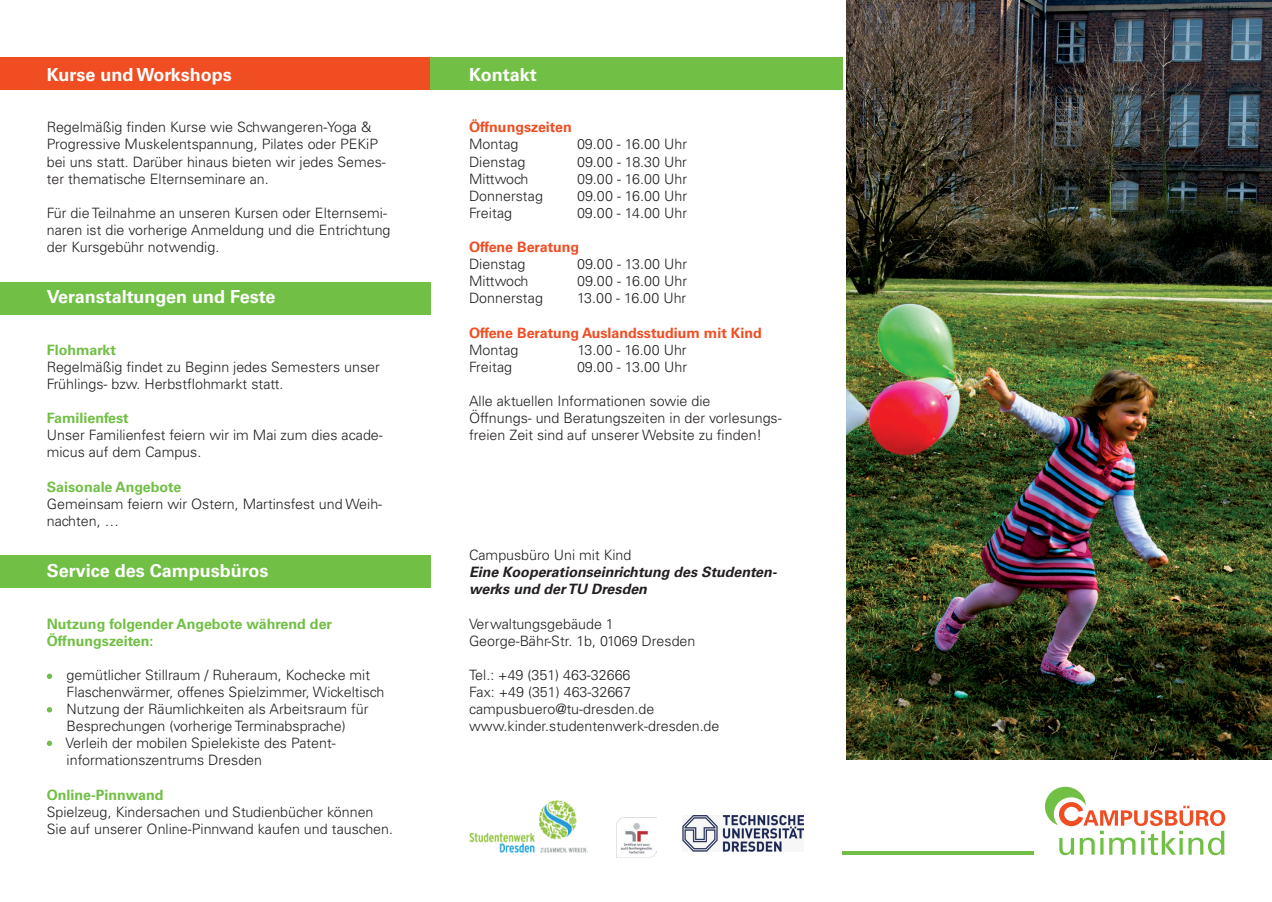
<style>
.page{position:relative;width:1272px;height:902px;background:#fff}
.page>*{position:absolute;margin:0;border:0;box-sizing:border-box;transform-origin:0 0}
.t1{font:700 18px "Univers LT Std";color:#fff}
.t2{font:300 14.25px/17.1px "Univers LT Std";color:#231f20}
.t3{font:700 14.25px/17.1px "Univers LT Std";color:#71bf44}
.t4{font:700 14.25px "Univers LT Std";color:#f04d22}
.t5{font:italic 700 14.25px/17.1px "Univers LT Std";color:#231f20}
</style>
<div class="page">
<div style="left:429px;top:57px;width:413px;height:33px;background:#71bf44"></div>
<div style="left:0;top:57px;width:429px;height:33px;background:#f04d22"></div>
<div style="left:0;top:282px;width:431px;height:33px;background:#71bf44"></div>
<div style="left:0;top:555px;width:431px;height:32px;background:#71bf44"></div>
<img style="left:846px;top:0;width:425px;height:759px">
<svg style="left:1044px;top:786px;width:181px;height:69px"></svg>
<img style="left:682px;top:815px;width:121px;height:36px">
<img style="left:616px;top:817px;width:40px;height:40px">
<img style="left:469px;top:800px;width:119px;height:52px">
<hr style="left:842px;top:851px;width:191px;height:3px;background:#71bf44">
<svg style="left:47px;top:673px;width:5px;height:6px"></svg>
<svg style="left:47px;top:707px;width:5px;height:5px"></svg>
<svg style="left:47px;top:740px;width:5px;height:6px"></svg>
<p class="t1" style="left:47px;top:64px;width:187px">Kurse und Workshops</p>
<p class="t2" style="left:47px;top:119px;width:340px">Regelmäßig finden Kurse wie Schwangeren-Yoga &amp; Progressive Muskelentspannung, Pilates oder PEKiP bei uns statt. Darüber hinaus bieten wir jedes Semes&shy;ter thematische Elternseminare an.</p>
<p class="t2" style="left:47px;top:204px;width:345px">Für die Teilnahme an unseren Kursen oder Elternsemi&shy;naren ist die vorherige Anmeldung und die Entrichtung der Kursgebühr notwendig.</p>
<p class="t1" style="left:47px;top:286px;width:230px">Veranstaltungen und Feste</p>
<p class="t3" style="left:47px;top:341px;width:71px">Flohmarkt</p>
<p class="t2" style="left:47px;top:358px;width:334px">Regelmäßig findet zu Beginn jedes Semesters unser<br>Frühlings- bzw. Herbstflohmarkt statt.</p>
<p class="t3" style="left:47px;top:410px;width:84px">Familienfest</p>
<p class="t2" style="left:47px;top:426px;width:337px">Unser Familienfest feiern wir im Mai zum dies acade&shy;micus auf dem Campus.</p>
<p class="t3" style="left:47px;top:478px;width:136px">Saisonale Angebote</p>
<p class="t2" style="left:47px;top:495px;width:337px">Gemeinsam feiern wir Ostern, Martinsfest und Weih&shy;nachten, …</p>
<p class="t1" style="left:47px;top:560px;width:223px">Service des Campusbüros</p>
<p class="t3" style="left:47px;top:615px;width:287px">Nutzung folgender Angebote während der<br>Öffnungszeiten:</p>
<p class="t2" style="left:66px;top:666px;width:320px">gemütlicher Stillraum / Ruheraum, Kochecke mit Flaschenwärmer, offenes Spielzimmer, Wickeltisch Nutzung der Räumlichkeiten als Arbeitsraum für Besprechungen (vorherige Terminabsprache)<br>Verleih der mobilen Spielekiste des Patent&shy;informationszentrums Dresden</p>
<p class="t3" style="left:47px;top:786px;width:118px">Online-Pinnwand</p>
<p class="t2" style="left:47px;top:803px;width:348px">Spielzeug, Kindersachen und Studienbücher können<br>Sie auf unserer Online-Pinnwand kaufen und tauschen.</p>
<p class="t1" style="left:469px;top:64px;width:69px">Kontakt</p>
<p class="t4" style="left:469px;top:119px;width:104px">Öffnungszeiten</p>
<p class="t2" style="left:469px;top:136px;width:51px">Montag</p>
<p class="t2" style="left:577px;top:136px;width:111px">09.00 - 16.00 Uhr</p>
<p class="t2" style="left:469px;top:153px;width:58px">Dienstag</p>
<p class="t2" style="left:577px;top:153px;width:111px">09.00 - 18.30 Uhr</p>
<p class="t2" style="left:469px;top:170px;width:61px">Mittwoch</p>
<p class="t2" style="left:577px;top:170px;width:111px">09.00 - 16.00 Uhr</p>
<p class="t2" style="left:469px;top:187px;width:75px">Donnerstag</p>
<p class="t2" style="left:577px;top:187px;width:111px">09.00 - 16.00 Uhr</p>
<p class="t2" style="left:469px;top:204px;width:45px">Freitag</p>
<p class="t2" style="left:577px;top:204px;width:111px">09.00 - 14.00 Uhr</p>
<p class="t4" style="left:469px;top:239px;width:112px">Offene Beratung</p>
<p class="t2" style="left:469px;top:255px;width:58px">Dienstag</p>
<p class="t2" style="left:577px;top:255px;width:111px">09.00 - 13.00 Uhr</p>
<p class="t2" style="left:469px;top:273px;width:61px">Mittwoch</p>
<p class="t2" style="left:577px;top:273px;width:111px">09.00 - 16.00 Uhr</p>
<p class="t2" style="left:469px;top:290px;width:75px">Donnerstag</p>
<p class="t2" style="left:577px;top:290px;width:111px">13.00 - 16.00 Uhr</p>
<p class="t4" style="left:469px;top:324px;width:294px">Offene Beratung Auslandsstudium mit Kind</p>
<p class="t2" style="left:469px;top:341px;width:51px">Montag</p>
<p class="t2" style="left:577px;top:341px;width:111px">13.00 - 16.00 Uhr</p>
<p class="t2" style="left:469px;top:358px;width:45px">Freitag</p>
<p class="t2" style="left:577px;top:358px;width:111px">09.00 - 13.00 Uhr</p>
<p class="t2" style="left:469px;top:392px;width:314px">Alle aktuellen Informationen sowie die<br>Öffnungs- und Beratungszeiten in der vorlesungs&shy;freien Zeit sind auf unserer Website zu finden!</p>
<p class="t2" style="left:469px;top:546px;width:164px">Campusbüro Uni mit Kind</p>
<p class="t5" style="left:469px;top:564px;width:309px">Eine Kooperationseinrichtung des Studenten&shy;werks und der TU Dresden</p>
<p class="t2" style="left:469px;top:615px;width:228px">Verwaltungsgebäude 1<br>George-Bähr-Str. 1b, 01069 Dresden</p>
<p class="t2" style="left:469px;top:666px;width:252px">Tel.: +49 (351) 463-32666<br>Fax: +49 (351) 463-32667 campusbuero@tu-dresden.de www.kinder.studentenwerk-dresden.de</p>
</div>
